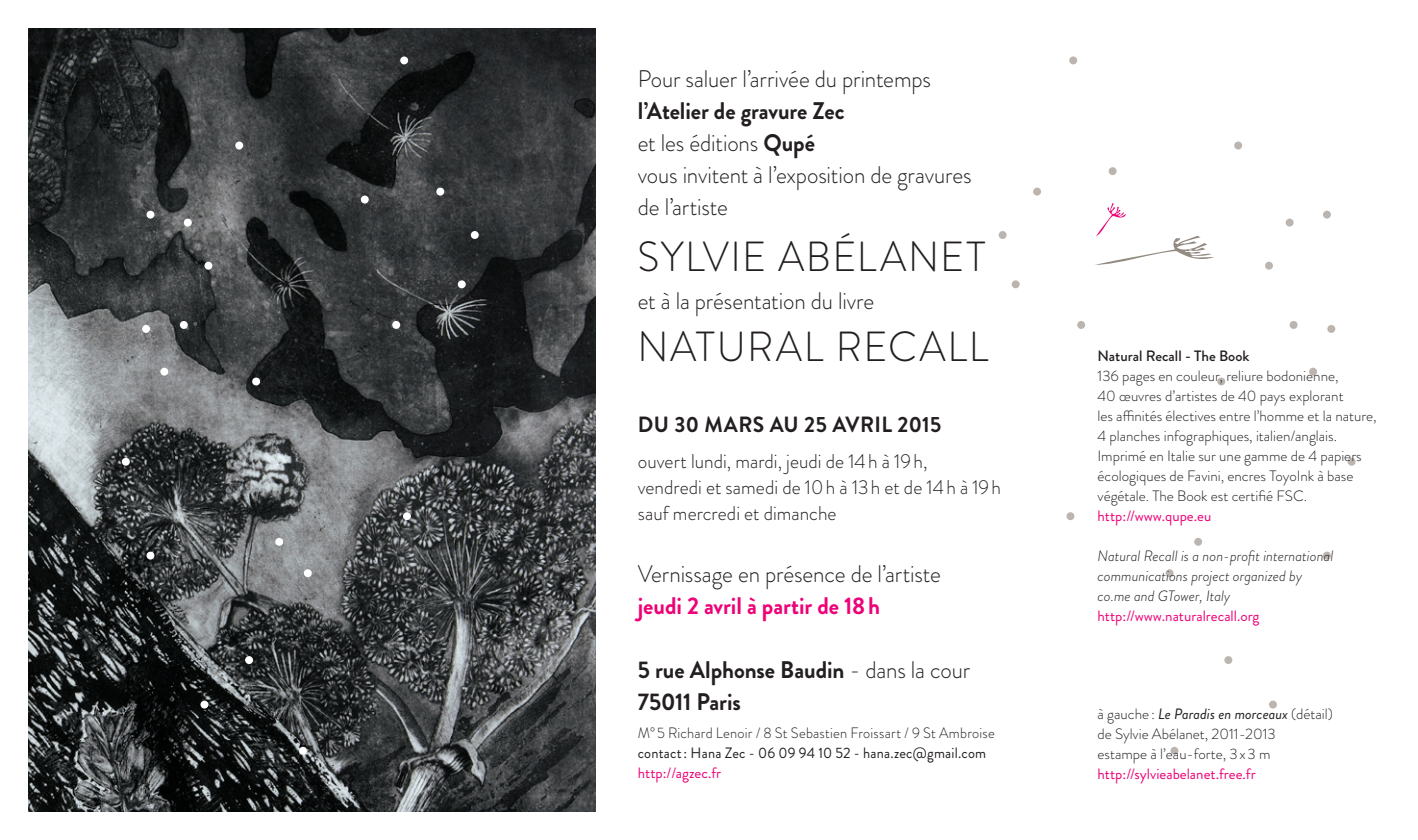
<style>
.page{position:relative;width:1418px;height:840px;background:#fff}
.page>*{position:absolute;margin:0;border:0;box-sizing:border-box;transform-origin:0 0}
.t1{font:300 42px/89.8px "Brandon Grotesque";letter-spacing:.04em;color:#231f20;scale:.96 1}
.t2{font:300 24px/32px "Brandon Grotesque";letter-spacing:-.005em;color:#231f20;scale:.96 1}
.t3{font:700 24px/32px "Brandon Grotesque";letter-spacing:-.005em;color:#231f20;scale:.96 1}
.t4{font:700 24px "Brandon Grotesque";letter-spacing:-.005em;color:#ed0277;scale:.96 1}
.t5{font:700 22px "Brandon Grotesque";letter-spacing:.015em;color:#231f20;scale:.96 1}
.t6{font:300 20px/26px "Brandon Grotesque";color:#231f20;scale:.96 1}
.t7{font:300 15px/20px "Brandon Grotesque";color:#231f20}
.t8{font:italic 300 15px/20px "Brandon Grotesque";color:#231f20}
.t9{font:15px "Brandon Grotesque";color:#ed0277}
.t10{font:300 15px "Brandon Grotesque";color:#231f20;scale:.96 1}
.t11{font:15px "Brandon Grotesque";letter-spacing:.015em;color:#231f20;scale:.96 1}
.t12{font:500 15px "Brandon Grotesque";color:#231f20}
.s1{font-weight:700}
.s2{font-weight:300}
.s3{font-weight:400;font-style:italic}
</style>
<div class="page">
<div style="left:1234px;top:141px;width:8px;height:8px;background:#bcb5af;border-radius:50%"></div>
<div style="left:1285px;top:218px;width:8px;height:8px;background:#bcb5af;border-radius:50%"></div>
<div style="left:1322px;top:210px;width:8px;height:8px;background:#bcb5af;border-radius:50%"></div>
<div style="left:1264px;top:261px;width:8px;height:8px;background:#bcb5af;border-radius:50%"></div>
<div style="left:1289px;top:321px;width:8px;height:8px;background:#bcb5af;border-radius:50%"></div>
<div style="left:1327px;top:325px;width:8px;height:8px;background:#bcb5af;border-radius:50%"></div>
<div style="left:1217px;top:377px;width:8px;height:8px;background:#bcb5af;border-radius:50%"></div>
<div style="left:998px;top:231px;width:8px;height:8px;background:#bcb5af;border-radius:50%"></div>
<div style="left:1322px;top:551px;width:8px;height:8px;background:#bcb5af;border-radius:50%"></div>
<div style="left:1170px;top:746px;width:8px;height:8px;background:#bcb5af;border-radius:50%"></div>
<svg style="left:1224px;top:655px;width:8px;height:8px"></svg>
<div style="left:1066px;top:512px;width:8px;height:8px;background:#bcb5af;border-radius:50%"></div>
<div style="left:1033px;top:187px;width:8px;height:8px;background:#bcb5af;border-radius:50%"></div>
<div style="left:1165px;top:569px;width:8px;height:8px;background:#bcb5af;border-radius:50%"></div>
<div style="left:1077px;top:321px;width:8px;height:8px;background:#bcb5af;border-radius:50%"></div>
<div style="left:1108px;top:167px;width:8px;height:8px;background:#bcb5af;border-radius:50%"></div>
<div style="left:1011px;top:280px;width:8px;height:8px;background:#bcb5af;border-radius:50%"></div>
<div style="left:1194px;top:537px;width:8px;height:8px;background:#bcb5af;border-radius:50%"></div>
<div style="left:1069px;top:56px;width:8px;height:8px;background:#bcb5af;border-radius:50%"></div>
<div style="left:1268px;top:700px;width:8px;height:8px;background:#bcb5af;border-radius:50%"></div>
<div style="left:1347px;top:457px;width:8px;height:8px;background:#bcb5af;border-radius:50%"></div>
<div style="left:1309px;top:367px;width:7px;height:8px;background:#bcb5af;border-radius:50%"></div>
<img style="left:28px;top:28px;width:567px;height:783px">
<div style="left:235px;top:141px;width:8px;height:8px;background:#fff;border-radius:50%"></div>
<div style="left:184px;top:218px;width:8px;height:8px;background:#fff;border-radius:50%"></div>
<div style="left:146px;top:210px;width:8px;height:8px;background:#fff;border-radius:50%"></div>
<div style="left:204px;top:261px;width:8px;height:8px;background:#fff;border-radius:50%"></div>
<div style="left:180px;top:321px;width:8px;height:8px;background:#fff;border-radius:50%"></div>
<div style="left:142px;top:325px;width:8px;height:8px;background:#fff;border-radius:50%"></div>
<div style="left:252px;top:377px;width:8px;height:8px;background:#fff;border-radius:50%"></div>
<div style="left:471px;top:231px;width:8px;height:8px;background:#fff;border-radius:50%"></div>
<div style="left:146px;top:551px;width:8px;height:8px;background:#fff;border-radius:50%"></div>
<div style="left:299px;top:746px;width:8px;height:8px;background:#fff;border-radius:50%"></div>
<svg style="left:245px;top:655px;width:8px;height:8px"></svg>
<div style="left:403px;top:512px;width:8px;height:8px;background:#fff;border-radius:50%"></div>
<div style="left:436px;top:187px;width:8px;height:8px;background:#fff;border-radius:50%"></div>
<div style="left:304px;top:569px;width:8px;height:8px;background:#fff;border-radius:50%"></div>
<div style="left:392px;top:321px;width:8px;height:8px;background:#fff;border-radius:50%"></div>
<div style="left:361px;top:195px;width:8px;height:8px;background:#fff;border-radius:50%"></div>
<div style="left:458px;top:280px;width:8px;height:8px;background:#fff;border-radius:50%"></div>
<div style="left:275px;top:537px;width:8px;height:8px;background:#fff;border-radius:50%"></div>
<div style="left:400px;top:56px;width:8px;height:8px;background:#fff;border-radius:50%"></div>
<div style="left:200px;top:700px;width:8px;height:8px;background:#fff;border-radius:50%"></div>
<div style="left:122px;top:457px;width:8px;height:8px;background:#fff;border-radius:50%"></div>
<div style="left:160px;top:367px;width:8px;height:8px;background:#fff;border-radius:50%"></div>
<svg style="left:1095px;top:203px;width:118px;height:62px"></svg>
<h2 class="t2" style="left:637px;top:63px;width:307px">Pour saluer l’arrivée du printemps</h2>
<h2 class="t2" style="left:637px;top:95px;width:349px"><span class="s1">l’Atelier de gravure Zec<br></span>et les éditions <span class="s1">Qupé<br></span>vous invitent à l’exposition de gravures de l’artiste</h2>
<h1 class="t1" style="left:637px;top:212px;width:367px">SYLVIE ABéLANET<br>NATURAL RECALL</h1>
<h2 class="t2" style="left:637px;top:285px;width:248px">et à la présentation du livre</h2>
<h3 class="t5" style="left:637px;top:408px;width:317px">DU 30 MARS AU 25 AVRIL 2015</h3>
<h3 class="t6" style="left:637px;top:447px;width:380px">ouvert lundi, mardi, jeudi de 14h à 19h,<br>vendredi et samedi de 10h à 13h et de 14h à 19h sauf mercredi et dimanche</h3>
<h2 class="t2" style="left:637px;top:557px;width:317px">Vernissage en présence de l’artiste</h2>
<h2 class="t4" style="left:637px;top:588px;width:254px">jeudi 2 avril à partir de 18h</h2>
<h2 class="t3" style="left:637px;top:653px;width:348px">5 rue Alphonse Baudin <span class="s2">- dans la cour<br></span>75011 Paris</h2>
<p class="t10" style="left:637px;top:722px;width:373px">M°5 Richard Lenoir / 8 St Sebastien Froissart / 9 St Ambroise</p>
<p class="t11" style="left:637px;top:742px;width:364px">contact : Hana Zec - 06 09 94 10 52 - hana.zec@gmail.com</p>
<p class="t9" style="left:637px;top:762px;width:85px">http://agzec.fr</p>
<p class="t12" style="left:1097px;top:345px;width:153px">Natural Recall - The Book</p>
<p class="t7" style="left:1097px;top:365px;width:281px">136 pages en couleur, reliure bodonienne,<br>40 œuvres d’artistes de 40 pays explorant<br>les affinités électives entre l’homme et la nature, 4 planches infographiques, italien/anglais.<br>Imprimé en Italie sur une gamme de 4 papiers écologiques de Favini, encres ToyoInk à base végétale. The Book est certifié FSC.</p>
<p class="t9" style="left:1097px;top:505px;width:115px">http://www.qupe.eu</p>
<p class="t8" style="left:1097px;top:545px;width:237px">Natural Recall is a non-profit international communications project organized by co.me and GTower, Italy</p>
<p class="t9" style="left:1097px;top:605px;width:163px">http://www.naturalrecall.org</p>
<p class="t7" style="left:1097px;top:703px;width:237px">à gauche : <span class="s3">Le Paradis en morceaux</span> (détail) de Sylvie Abélanet, 2011-2013<br>estampe à l’eau-forte, 3x3 m</p>
<p class="t9" style="left:1097px;top:763px;width:160px">http://sylvieabelanet.free.fr</p>
</div>
